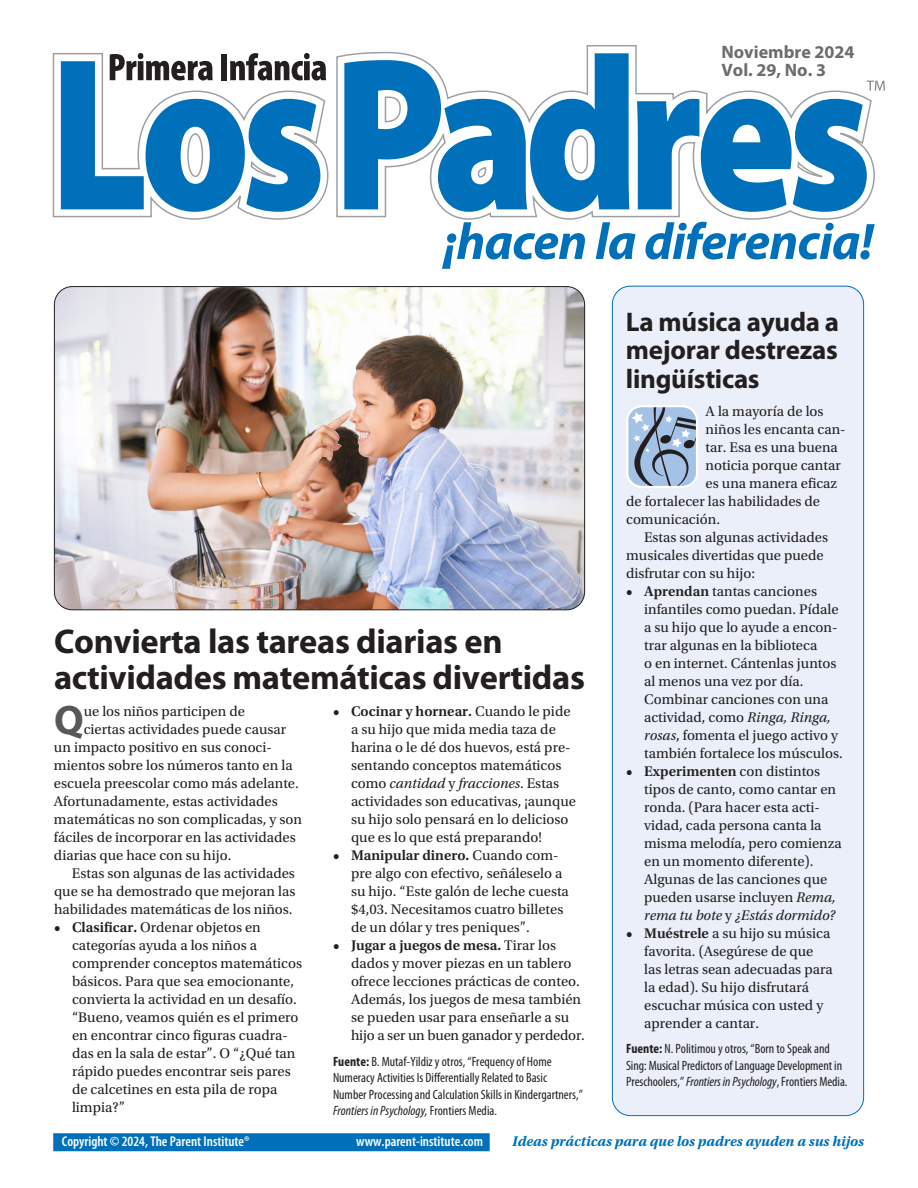
<style>
.page{position:relative;width:918px;height:1188px;background:#fff}
.page>*{position:absolute;margin:0;border:0;box-sizing:border-box;transform-origin:0 0}
.t1{font:700 41.4px "Myriad Pro";color:#57585a}
.t2{font:700 34.5px/36px "Myriad Pro";letter-spacing:-.01em;color:#231f20}
.t3{font:700 27px/28.5px "Myriad Pro";letter-spacing:-.01em;color:#231f20;text-align:justify}
.t4{font:700 18px/18px "Myriad Pro";color:#6c6d70}
.t5{font:14.7px/18px "Utopia Std";color:#231f20}
.t6{font:italic 700 14.7px "Utopia Std";color:#0070ba}
.t7{font:600 condensed 14.25px "Myriad Pro";color:#fff}
.t8{font:condensed 13.5px/16.5px "Myriad Pro";color:#231f20}
.s1{font-weight:600}
.s2{font-style:italic}
.s3{font-weight:700}
</style>
<div class="page">
<div style="left:612px;top:286px;width:252px;height:830px;background:#eaeff9;border-radius:18px"></div>
<div style="left:54px;top:1134px;width:435px;height:16px;background:#0070ba"></div>
<div style="left:53px;top:1133px;width:437px;height:18px;border:2px solid #0070ba"></div>
<svg style="left:626px;top:405px;width:72px;height:83px;background:#9cafc8"></svg>
<svg style="left:442px;top:222px;width:143px;height:47px"></svg>
<svg style="left:596px;top:222px;width:40px;height:38px"></svg>
<svg style="left:645px;top:222px;width:230px;height:38px"></svg>
<svg style="left:53px;top:45px;width:823px;height:175px"></svg>
<svg style="left:344px;top:53px;width:285px;height:159px"></svg>
<svg style="left:637px;top:99px;width:230px;height:113px"></svg>
<svg style="left:61px;top:53px;width:265px;height:159px"></svg>
<svg style="left:867px;top:81px;width:18px;height:10px"></svg>
<img style="left:54px;top:287px;width:531px;height:323px">
<p class="t4" style="left:722px;top:42px;width:134px">Noviembre 2024<br>Vol. 29, No. 3</p>
<h2 class="t2" style="left:54px;top:622px;width:533px">Convierta las tareas diarias en actividades matemáticas divertidas</h2>
<h1 class="t1" style="left:54px;top:693px;width:31px">Q</h1>
<p class="t5" style="left:84px;top:703px;width:163px">ue los niños participen de</p>
<p class="t5" style="left:351px;top:703px;width:227px;text-indent:-18px"><span class="s1">• Cocinar y hornear.</span> Cuando le pide a su hijo que mida media taza de harina o le dé dos huevos, está pre&shy;sentando conceptos matemáticos como <span class="s2">cantidad</span> y <span class="s2">fracciones</span>. Estas actividades son educativas, ¡aunque su hijo solo pensará en lo delicioso que es lo que está preparando!</p>
<p class="t5" style="left:351px;top:847px;width:219px;text-indent:-18px"><span class="s1">• Manipular dinero.</span> Cuando com&shy;pre algo con efectivo, señáleselo a su hijo. “Este galón de leche cuesta $4,03. Necesitamos cuatro billetes de un dólar y tres peniques”.</p>
<p class="t5" style="left:351px;top:937px;width:235px;text-indent:-18px"><span class="s1">• Jugar a juegos de mesa.</span> Tirar los dados y mover piezas en un tablero ofrece lecciones prácticas de conteo.<br>Además, los juegos de mesa también se pueden usar para enseñarle a su hijo a ser un buen ganador y perdedor.</p>
<p class="t8" style="left:333px;top:1053px;width:251px"><span class="s3">Fuente:</span> B. Mutaf-Yildiz y otros, “Frequency of Home Numeracy Activities Is Differentially Related to Basic Number Processing and Calculation Skills in Kindergartners,” <span class="s2">Frontiers in Psychology,</span> Frontiers Media.</p>
<p class="t5" style="left:84px;top:721px;width:204px">ciertas actividades puede causar</p>
<p class="t5" style="left:54px;top:739px;width:219px">un impacto positivo en sus conoci-</p>
<p class="t5" style="left:54px;top:757px;width:240px">mientos sobre los números tanto en la</p>
<p class="t5" style="left:54px;top:775px;width:246px">escuela preescolar como más adelante.</p>
<p class="t5" style="left:54px;top:793px;width:225px">Afortunadamente, estas actividades</p>
<p class="t5" style="left:54px;top:811px;width:250px">matemáticas no son complicadas, y son</p>
<p class="t5" style="left:54px;top:829px;width:243px">fáciles de incorporar en las actividades</p>
<p class="t5" style="left:54px;top:847px;width:179px">diarias que hace con su hijo.</p>
<p class="t5" style="left:72px;top:865px;width:224px">Estas son algunas de las actividades</p>
<p class="t5" style="left:54px;top:883px;width:243px">que se ha demostrado que mejoran las</p>
<p class="t5" style="left:54px;top:901px;width:240px">habilidades matemáticas de los niños.</p>
<p class="t5" style="left:72px;top:919px;width:232px;text-indent:-18px"><span class="s1">• Clasificar.</span> Ordenar objetos en categorías ayuda a los niños a comprender conceptos matemáticos básicos. Para que sea emocionante, convierta la actividad en un desafío. “Bueno, veamos quién es el primero en encontrar cinco figuras cuadra&shy;das en la sala de estar”. O “¿Qué tan rápido puedes encontrar seis pares de calcetines en esta pila de ropa limpia?”</p>
<h3 class="t3" style="left:626px;top:307px;width:215px">La música ayuda a mejorar destrezas lingüísticas</h3>
<p class="t5" style="left:706px;top:402px;width:120px">A la mayoría de los</p>
<p class="t5" style="left:706px;top:420px;width:142px">niños les encanta can-</p>
<p class="t5" style="left:706px;top:438px;width:134px">tar. Esa es una buena</p>
<p class="t5" style="left:706px;top:456px;width:137px">noticia porque cantar</p>
<p class="t5" style="left:706px;top:474px;width:133px">es una manera eficaz</p>
<p class="t5" style="left:626px;top:492px;width:196px">de fortalecer las habilidades de</p>
<p class="t5" style="left:626px;top:510px;width:95px">comunicación.</p>
<p class="t5" style="left:644px;top:528px;width:186px">Estas son algunas actividades</p>
<p class="t5" style="left:626px;top:546px;width:199px">musicales divertidas que puede</p>
<p class="t5" style="left:626px;top:564px;width:130px">disfrutar con su hijo:</p>
<p class="t5" style="left:644px;top:582px;width:200px;text-indent:-18px"><span class="s1">• Aprendan</span> tantas canciones infantiles como puedan. Pídale a su hijo que lo ayude a encon&shy;trar algunas en la biblioteca<br>o en internet. Cántenlas juntos al menos una vez por día.<br>Combinar canciones con una actividad, como <span class="s2">Ringa, Ringa, rosas</span>, fomenta el juego activo y también fortalece los músculos.</p>
<p class="t5" style="left:644px;top:762px;width:199px;text-indent:-18px"><span class="s1">• Experimenten</span> con distintos tipos de canto, como cantar en ronda. (Para hacer esta acti&shy;vidad, cada persona canta la misma melodía, pero comienza en un momento diferente).<br>Algunas de las canciones que pueden usarse incluyen <span class="s2">Rema, rema tu bote</span> y <span class="s2">¿Estás dormido?</span></p>
<p class="t5" style="left:644px;top:924px;width:190px;text-indent:-18px"><span class="s1">• Muéstrele</span> a su hijo su música favorita. (Asegúrese de que las letras sean adecuadas para la edad). Su hijo disfrutará escuchar música con usted y aprender a cantar.</p>
<p class="t8" style="left:626px;top:1041px;width:223px"><span class="s3">Fuente:</span> N. Politimou y otros, “Born to Speak and<br>Sing: Musical Predictors of Language Development in<br>Preschoolers,” <span class="s2">Frontiers in Psychology</span>, Frontiers Media.</p>
<p class="t7" style="left:62px;top:1133px;width:189px">Copyright © 2024, The Parent Institute®</p>
<p class="t7" style="left:356px;top:1133px;width:128px">www.parent-institute.com</p>
<p class="t6" style="left:512px;top:1132px;width:353px">Ideas prácticas para que los padres ayuden a sus hijos</p>
</div>
